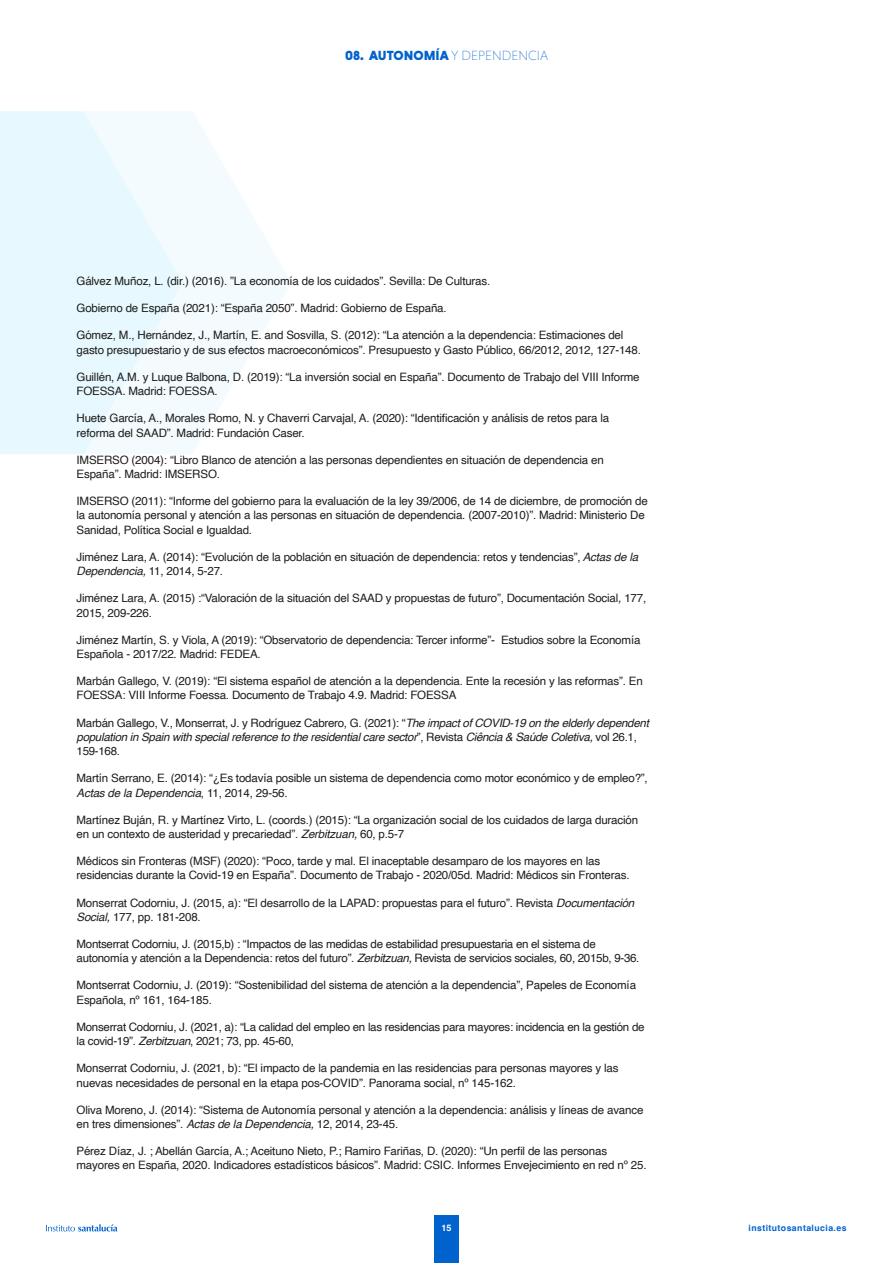
<style>
.page{position:relative;width:893px;height:1263px;background:#fff}
.page>*{position:absolute;margin:0;border:0;box-sizing:border-box;transform-origin:0 0}
.t1{font:900 13.5px "Niveau Grotesk";color:#0062cc}
.t2{font:11.55px/14.4px "Helvetica";letter-spacing:-.015em;color:#1d1d1b}
.t3{font:italic 11.55px/14.4px "Helvetica";letter-spacing:-.025em;color:#1d1d1b}
.t4{font:700 9px "Helvetica";color:#fff}
.t5{font:700 8.7px "Helvetica";letter-spacing:.05em;color:#0062cc}
.s1{font-weight:200}
.s2{font-style:italic}
.s3{font-style:normal}
</style>
<div class="page">
<svg style="left:183px;top:112px;width:108px;height:342px;fill:#f3fbfe"></svg>
<svg style="left:0;top:111px;width:183px;height:343px;fill:#e7f8fe"></svg>
<div style="left:434px;top:1215px;width:25px;height:48px;background:#0062cc"></div>
<svg style="left:46px;top:1224px;width:71px;height:7px"></svg>
<p class="t1" style="left:345px;top:47px;width:205px">08. AUTONOMÍA <span class="s1">Y DEPENDENCIA</span></p>
<p class="t2" style="left:77px;top:274px;width:415px">Gálvez Muñoz, L. (dir.) (2016). ”La economía de los cuidados”. Sevilla: De Culturas.</p>
<p class="t2" style="left:77px;top:301px;width:372px">Gobierno de España (2021): “España 2050”. Madrid: Gobierno de España.</p>
<p class="t2" style="left:77px;top:328px;width:566px">Gómez, M., Hernández, J., Martín, E. and Sosvilla, S. (2012): “La atención a la dependencia: Estimaciones del gasto presupuestario y de sus efectos macroeconómicos”. Presupuesto y Gasto Público, 66/2012, 2012, 127-148.</p>
<p class="t2" style="left:77px;top:370px;width:565px">Guillén, A.M. y Luque Balbona, D. (2019): “La inversión social en España”. Documento de Trabajo del VIII Informe<br>FOESSA<span class="s2">.</span> Madrid: FOESSA.</p>
<p class="t2" style="left:77px;top:411px;width:534px">Huete García, A., Morales Romo, N. y Chaverri Carvajal, A. (2020): “Identificación y análisis de retos para la reforma del SAAD”. Madrid: Fundación Caser.</p>
<p class="t2" style="left:77px;top:453px;width:529px">IMSERSO (2004): “Libro Blanco de atención a las personas dependientes en situación de dependencia en<br>España”. Madrid: IMSERSO.</p>
<p class="t2" style="left:77px;top:494px;width:573px">IMSERSO (2011): “Informe del gobierno para la evaluación de la ley 39/2006, de 14 de diciembre, de promoción de la autonomía personal y atención a las personas en situación de dependencia. (2007-2010)”. Madrid: Ministerio De<br>Sanidad, Política Social e Igualdad.</p>
<p class="t2" style="left:77px;top:550px;width:563px">Jiménez Lara, A. (2014): “Evolución de la población en situación de dependencia: retos y tendencias”, <span class="s2">Actas de la<br>Dependencia,</span> 11, 2014, 5-27.</p>
<p class="t2" style="left:77px;top:591px;width:571px">Jiménez Lara, A. (2015) :“Valoración de la situación del SAAD y propuestas de futuro”, Documentación Social<span class="s2">,</span> 177,<br>2015, 209-226.</p>
<p class="t2" style="left:77px;top:633px;width:565px">Jiménez Martín, S. y Viola, A (2019): “Observatorio de dependencia: Tercer informe”- Estudios sobre la Economía<br>Española - 2017/22. Madrid: FEDEA.</p>
<p class="t2" style="left:77px;top:674px;width:568px">Marbán Gallego, V. (2019): “El sistema español de atención a la dependencia. Ente la recesión y las reformas”. En<br>FOESSA: VIII Informe Foessa. Documento de Trabajo 4.9<span class="s2">.</span> Madrid: FOESSA</p>
<p class="t3" style="left:77px;top:715px;width:574px"><span class="s3">Marbán Gallego, V., Monserrat, J. y Rodríguez Cabrero, G. (2021): “</span>The impact of COVID-19 on the elderly dependent population in Spain with special reference to the residential care sector<span class="s3">”, Revista</span> Ciência &amp; Saúde Coletiva, <span class="s3">vol 26.1,<br>159-168.</span></p>
<p class="t2" style="left:77px;top:771px;width:573px">Martín Serrano, E. (2014): “¿Es todavía posible un sistema de dependencia como motor económico y de empleo?”,<br><span class="s2">Actas de la Dependencia</span>, 11, 2014, 29-56.</p>
<p class="t2" style="left:77px;top:813px;width:563px">Martínez Buján, R. y Martínez Virto, L. (coords.) (2015): “La organización social de los cuidados de larga duración en un contexto de austeridad y precariedad”. <span class="s2">Zerbitzuan,</span> 60, p.5-7</p>
<p class="t2" style="left:77px;top:854px;width:554px">Médicos sin Fronteras (MSF) (2020): “Poco, tarde y mal. El inaceptable desamparo de los mayores en las residencias durante la Covid-19 en España”. Documento de Trabajo - 2020/05d. Madrid: Médicos sin Fronteras.</p>
<p class="t2" style="left:77px;top:896px;width:559px">Monserrat Codorniu, J. (2015, a): “El desarrollo de la LAPAD: propuestas para el futuro”. Revista <span class="s2">Documentación<br>Social,</span> 177, pp. 181-208.</p>
<p class="t2" style="left:77px;top:937px;width:564px">Montserrat Codorniu, J. (2015,b) : “Impactos de las medidas de estabilidad presupuestaria en el sistema de autonomía y atención a la Dependencia: retos del futuro”. <span class="s2">Zerbitzuan,</span> Revista de servicios sociales<span class="s2">,</span> 60, 2015b, 9-36.</p>
<p class="t2" style="left:77px;top:978px;width:561px">Montserrat Codorniu, J. (2019): “Sostenibilidad del sistema de atención a la dependencia”, Papeles de Economía<br>Española, nº 161, 164-185.</p>
<p class="t2" style="left:77px;top:1020px;width:570px">Monserrat Codorniu, J. (2021, a): “La calidad del empleo en las residencias para mayores: incidencia en la gestión de la covid-19”. <span class="s2">Zerbitzuan</span>, 2021; 73, pp. 45-60,</p>
<p class="t2" style="left:77px;top:1061px;width:544px">Monserrat Codorniu, J. (2021, b): “El impacto de la pandemia en las residencias para personas mayores y las nuevas necesidades de personal en la etapa pos-COVID”. Panorama social, nº 145-162.</p>
<p class="t2" style="left:77px;top:1103px;width:568px">Oliva Moreno, J. (2014): “Sistema de Autonomía personal y atención a la dependencia: análisis y líneas de avance en tres dimensiones”. <span class="s2">Actas de la Dependencia,</span> 12, 2014, 23-45.</p>
<p class="t2" style="left:77px;top:1144px;width:571px">Pérez Díaz, J. ; Abellán García, A.; Aceituno Nieto, P.; Ramiro Fariñas, D. (2020): “Un perfil de las personas mayores en España, 2020. Indicadores estadísticos básicos”. Madrid: CSIC. Informes Envejecimiento en red nº 25.</p>
<p class="t4" style="left:441px;top:1223px;width:12px">15</p>
<p class="t5" style="left:748px;top:1223px;width:100px">institutosantalucia.es</p>
</div>
